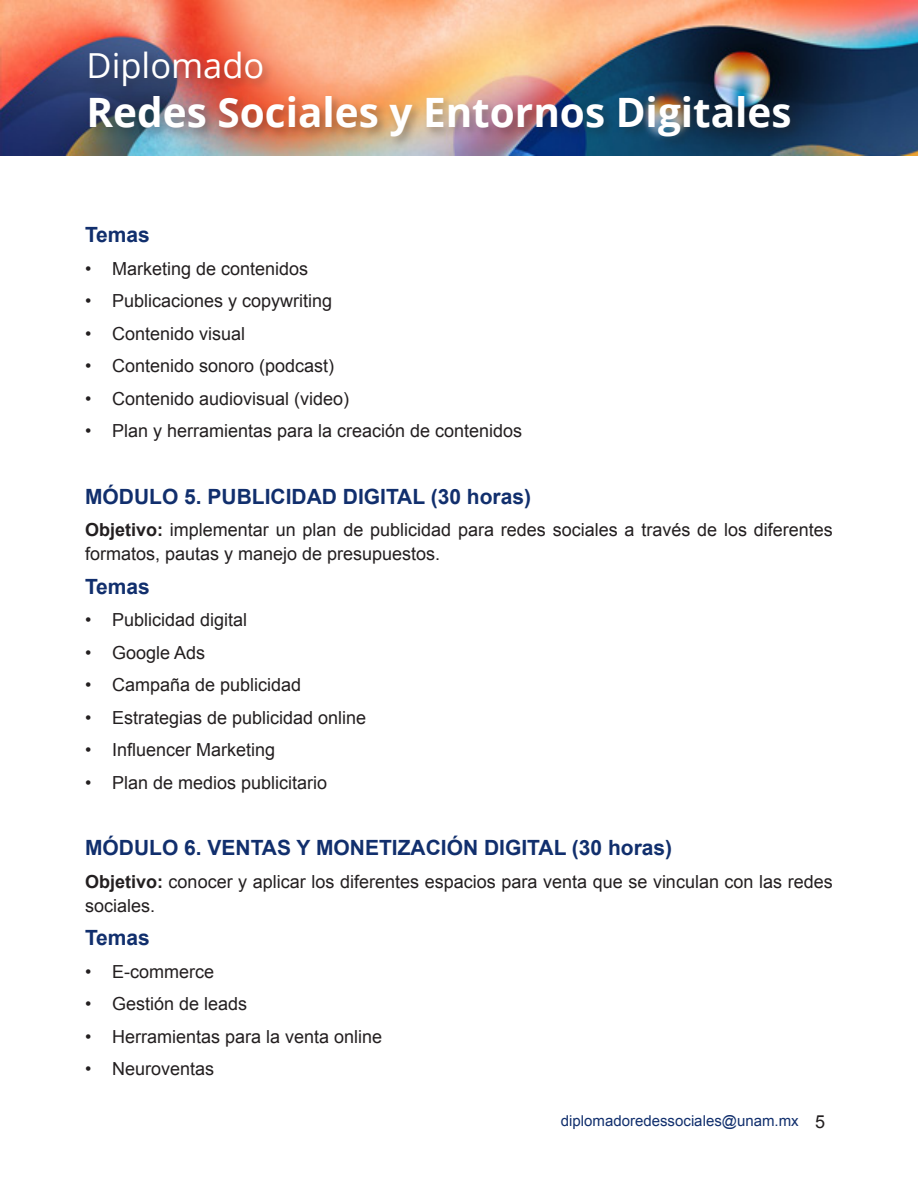
<style>
.page{position:relative;width:918px;height:1188px;background:#fff}
.page>*{position:absolute;margin:0;border:0;box-sizing:border-box;transform-origin:0 0}
.t1{font:700 40.5px "Open Sans";color:#fff}
.t2{font:34.5px "Open Sans";color:#fff}
.t3{font:700 21px "Arial";color:#112f6d}
.t4{font:18px/24px "Arial";color:#231f20}
.t5{font:15px "Arial";color:#112f6d}
.s1{font-weight:700}
.s2{font-size:18px;color:#231f20}
</style>
<div class="page">
<img style="left:0;top:0;width:918px;height:156px">
<div style="left:86px;top:48px;width:716px;height:101px;background:#231f20;opacity:.35"></div>
<p class="t2" style="left:87px;top:42px;width:179px">Diplomado</p>
<p class="t1" style="left:87px;top:84px;width:707px">Redes Sociales y Entornos Digitales</p>
<p class="t3" style="left:85px;top:221px;width:66px">Temas</p>
<p class="t4" style="left:85px;top:257px;width:225px">• Marketing de contenidos</p>
<p class="t4" style="left:85px;top:289px;width:249px">• Publicaciones y copywriting</p>
<p class="t4" style="left:85px;top:322px;width:162px">• Contenido visual</p>
<p class="t4" style="left:85px;top:354px;width:251px">• Contenido sonoro (podcast)</p>
<p class="t4" style="left:85px;top:387px;width:266px">• Contenido audiovisual (video)</p>
<p class="t4" style="left:85px;top:419px;width:439px">• Plan y herramientas para la creación de contenidos</p>
<p class="t3" style="left:85px;top:482px;width:448px">MÓDULO 5. PUBLICIDAD DIGITAL (30 horas)</p>
<p class="t4" style="left:85px;top:518px;width:749px"><span class="s1">Objetivo:</span> implementar un plan de publicidad para redes sociales a través de los diferentes formatos, pautas y manejo de presupuestos.</p>
<p class="t3" style="left:85px;top:573px;width:66px">Temas</p>
<p class="t4" style="left:85px;top:608px;width:164px">• Publicidad digital</p>
<p class="t4" style="left:85px;top:641px;width:122px">• Google Ads</p>
<p class="t4" style="left:85px;top:673px;width:218px">• Campaña de publicidad</p>
<p class="t4" style="left:85px;top:706px;width:283px">• Estrategias de publicidad online</p>
<p class="t4" style="left:85px;top:738px;width:192px">• Influencer Marketing</p>
<p class="t4" style="left:85px;top:771px;width:244px">• Plan de medios publicitario</p>
<p class="t3" style="left:85px;top:834px;width:589px">MÓDULO 6. VENTAS Y MONETIZACIÓN DIGITAL (30 horas)</p>
<p class="t4" style="left:85px;top:869px;width:749px"><span class="s1">Objetivo:</span> conocer y aplicar los diferentes espacios para venta que se vinculan con las redes sociales.</p>
<p class="t3" style="left:85px;top:924px;width:66px">Temas</p>
<p class="t4" style="left:85px;top:960px;width:131px">• E-commerce</p>
<p class="t4" style="left:85px;top:992px;width:164px">• Gestión de leads</p>
<p class="t4" style="left:85px;top:1025px;width:299px">• Herramientas para la venta online</p>
<p class="t4" style="left:85px;top:1057px;width:131px">• Neuroventas</p>
<p class="t5" style="left:561px;top:1111px;width:266px">diplomadoredessociales@unam.mx <span class="s2">5</span></p>
</div>
